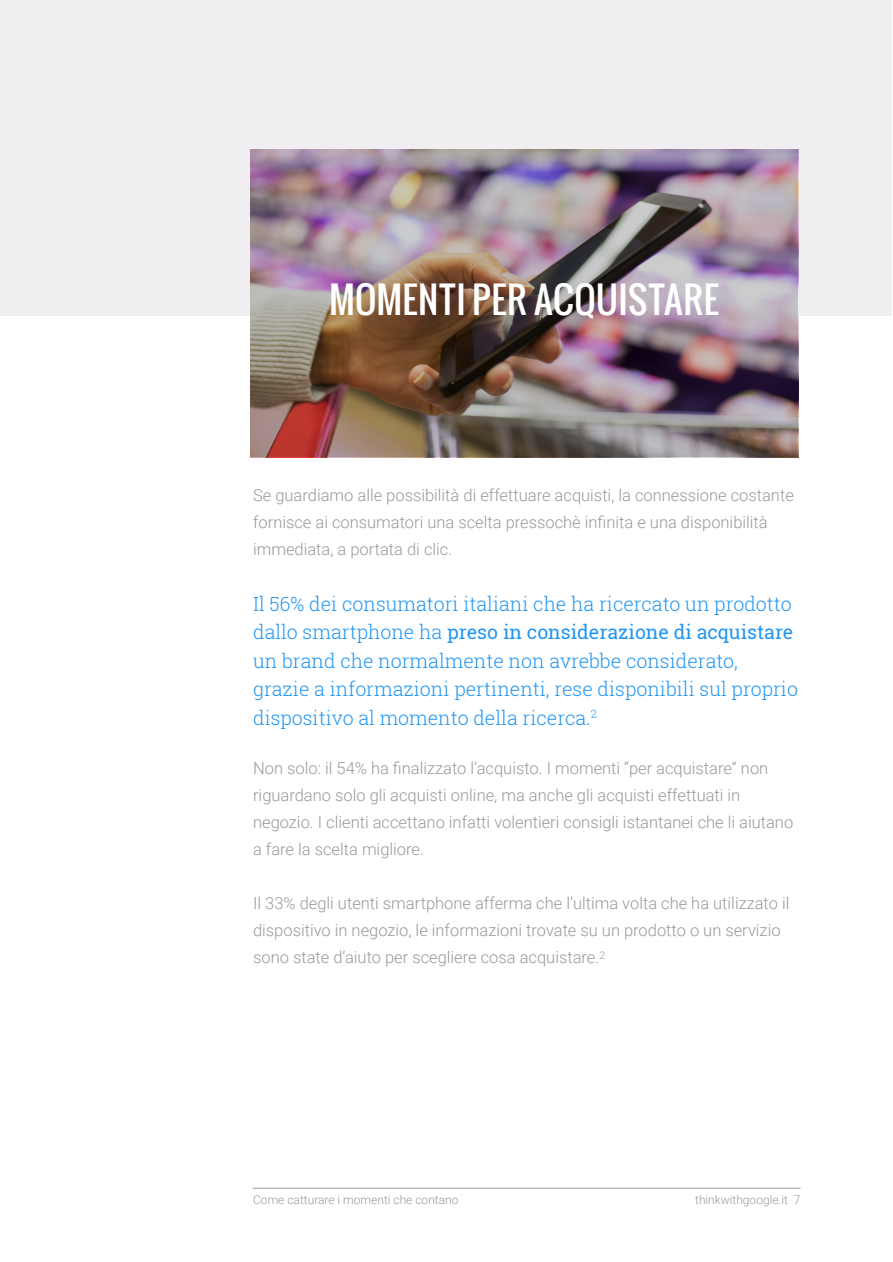
<style>
.page{position:relative;width:893px;height:1262px;background:#fff}
.page>*{position:absolute;margin:0;border:0;box-sizing:border-box;transform-origin:0 0}
.t1{font:36px "Oswald";color:#fff}
.t2{font:300 19.5px/28.5px "Roboto Slab";color:#2196f3}
.t3{font:300 16.5px/27px "Roboto";color:#999}
.t4{font:300 12px "Roboto";color:#999}
.s1{font-weight:400}
</style>
<div class="page">
<div style="left:1px;top:0;width:891px;height:315px;background:#f0eef0"></div>
<hr style="left:253px;top:1188px;width:547px;height:1px;background:#999">
<img style="left:250px;top:150px;width:548px;height:307px">
<h1 class="t1" style="left:329px;top:272px;width:392px">MOMENTI PER ACQUISTARE</h1>
<p class="t3" style="left:253px;top:481px;width:542px">Se guardiamo alle possibilità di effettuare acquisti, la connessione costante fornisce ai consumatori una scelta pressochè infinita e una disponibilità immediata, a portata di clic.</p>
<p class="t2" style="left:253px;top:589px;width:546px">Il 56% dei consumatori italiani che ha ricercato un prodotto dallo smartphone ha <span class="s1">preso in considerazione di acquistare </span>un brand che normalmente non avrebbe considerato, grazie a informazioni pertinenti, rese disponibili sul proprio dispositivo al momento della ricerca.<sup>2</sup></p>
<p class="t3" style="left:253px;top:754px;width:541px">Non solo: il 54% ha finalizzato l’acquisto. I momenti “per acquistare” non riguardano solo gli acquisti online, ma anche gli acquisti effettuati in negozio. I clienti accettano infatti volentieri consigli istantanei che li aiutano a fare la scelta migliore.</p>
<p class="t3" style="left:253px;top:889px;width:538px">Il 33% degli utenti smartphone afferma che l’ultima volta che ha utilizzato il dispositivo in negozio, le informazioni trovate su un prodotto o un servizio sono state d’aiuto per scegliere cosa acquistare.<sup>2</sup></p>
<p class="t4" style="left:253px;top:1191px;width:207px">Come catturare i momenti che contano</p>
<p class="t4" style="left:695px;top:1190px;width:107px">thinkwithgoogle.it 7</p>
</div>
